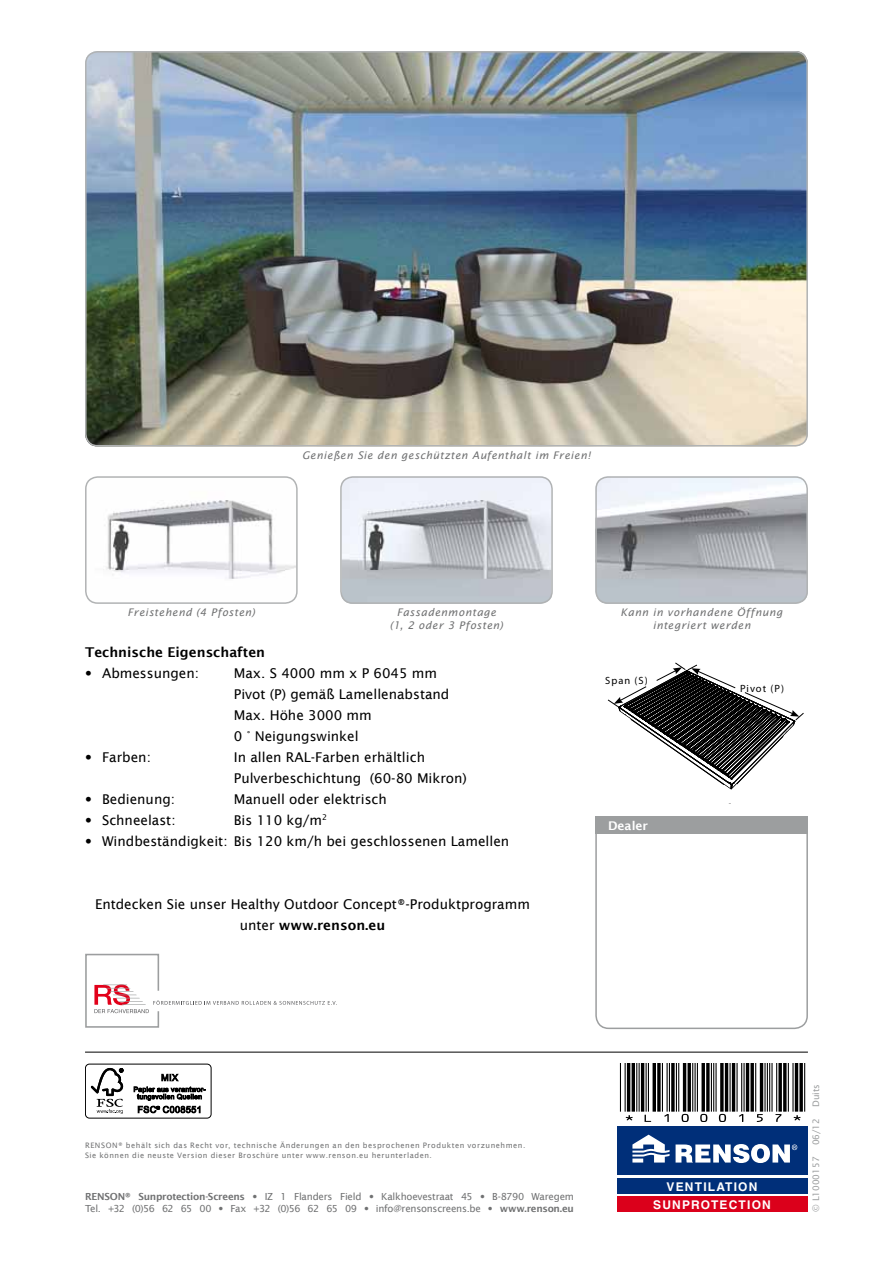
<style>
.page{position:relative;width:893px;height:1263px;background:#fff}
.page>*{position:absolute;margin:0;border:0;box-sizing:border-box;transform-origin:0 0}
.t1{font:13.5px/21px "Lucida Sans";color:#000}
.t2{font:600 13.5px "Lucida Sans";color:#000}
.t3{font:700 12px/18.6px "Helvetica LT Std";letter-spacing:.1em;color:#fff;text-align:center}
.t4{font:600 12px "Lucida Sans";color:#fff}
.t5{font:italic 10.5px/12.6px "Lucida Sans";letter-spacing:.055em;color:#707172;text-align:center}
.t6{font:10.5px "Myriad Pro";letter-spacing:.1em;color:#000}
.t7{font:9.75px/11.7px "Lucida Sans";letter-spacing:-.025em;color:#707172}
.t8{font:9.3px "Myriad Pro";color:#000}
.t9{font:9px "Lucida Sans";color:#9c9e9f}
.t10{font:7.5px/10.5px "Lucida Sans";letter-spacing:.07em;color:#707172}
.s1{font-family:"Helvetica Neue LT Std"}
.s2{font-weight:600}
.s3{font-size:9.3px}
</style>
<div class="page">
<img style="left:85px;top:51px;width:723px;height:395px">
<div style="left:85px;top:51px;width:723px;height:395px;border:2px solid #b1b3b4;border-radius:12px"></div>
<img style="left:87px;top:479px;width:208px;height:125px">
<div style="left:85px;top:476px;width:213px;height:128px;border:2px solid #b1b3b4;border-radius:12px"></div>
<hr style="left:85px;top:1052px;width:723px;height:1px;background:#000">
<div style="left:617px;top:1126px;width:191px;height:49px;background:#002f79"></div>
<svg style="left:632px;top:1135px;width:37px;height:27px"></svg>
<svg style="left:676px;top:1144px;width:121px;height:19px"></svg>
<div style="left:617px;top:1178px;width:191px;height:15px;background:#002f79"></div>
<div style="left:617px;top:1196px;width:191px;height:16px;background:#db001b"></div>
<img style="left:343px;top:479px;width:208px;height:125px">
<div style="left:340px;top:476px;width:213px;height:128px;border:2px solid #b1b3b4;border-radius:12px"></div>
<img style="left:598px;top:479px;width:210px;height:125px">
<div style="left:595px;top:476px;width:213px;height:128px;border:2px solid #b1b3b4;border-radius:12px"></div>
<svg style="left:607px;top:662px;width:197px;height:142px"></svg>
<div style="left:595px;top:816px;width:213px;height:213px;border:2px solid #9c9e9f;border-radius:13px"></div>
<div style="left:595px;top:816px;width:213px;height:17px;background:#9c9e9f"></div>
<svg style="left:620px;top:1063px;width:185px;height:59px"></svg>
<div style="left:85px;top:1064px;width:127px;height:54px;border:1px solid #000;border-radius:4px"></div>
<svg style="left:91px;top:1068px;width:32px;height:46px"></svg>
<svg style="left:162px;top:1074px;width:16px;height:7px"></svg>
<svg style="left:134px;top:1087px;width:71px;height:13px"></svg>
<svg style="left:138px;top:1106px;width:62px;height:7px"></svg>
<svg style="left:85px;top:953px;width:252px;height:75px"></svg>
<p class="t5" style="left:302px;top:449px;width:290px">Genießen Sie den geschützten Aufenthalt im Freien!</p>
<p class="t5" style="left:128px;top:606px;width:129px">Freistehend (4 Pfosten)</p>
<p class="t5" style="left:390px;top:606px;width:115px">Fassadenmontage (1, 2 oder 3 Pfosten)</p>
<p class="t5" style="left:621px;top:606px;width:163px">Kann in vorhandene Öffnung integriert werden</p>
<p class="t2" style="left:85px;top:644px;width:182px">Technische Eigenschaften</p>
<p class="t1" style="left:85px;top:662px;width:116px"><span class="s1">•</span> Abmessungen:</p>
<p class="t1" style="left:234px;top:662px;width:217px">Max. S 4000 mm x P 6045 mm<br>Pivot (P) gemäß Lamellenabstand<br>Max. Höhe 3000 mm<br>0 ° Neigungswinkel</p>
<p class="t1" style="left:85px;top:746px;width:67px"><span class="s1">•</span> Farben:</p>
<p class="t1" style="left:234px;top:746px;width:235px">In allen RAL-Farben erhältlich<br>Pulverbeschichtung (60-80 Mikron)</p>
<p class="t1" style="left:85px;top:788px;width:92px"><span class="s1">•</span> Bedienung:</p>
<p class="t1" style="left:234px;top:788px;width:154px">Manuell oder elektrisch</p>
<p class="t1" style="left:85px;top:809px;width:92px"><span class="s1">•</span> Schneelast:</p>
<p class="t1" style="left:234px;top:809px;width:95px">Bis 110 kg/m<sup>2</sup></p>
<p class="t1" style="left:85px;top:830px;width:426px"><span class="s1">•</span> Windbeständigkeit: Bis 120 km/h bei geschlossenen Lamellen</p>
<p class="t1" style="left:95px;top:893px;width:436px;text-align:center">Entdecken Sie unser Healthy Outdoor Concept®-Produktprogramm unter <span class="s2">www.renson.eu</span></p>
<p class="t6" style="left:605px;top:674px;width:51px">Span (S) <span class="s3">S</span></p>
<p class="t4" style="left:608px;top:818px;width:41px">Dealer</p>
<p class="t8" style="left:739px;top:679px;width:6px">P</p>
<p class="t6" style="left:740px;top:682px;width:46px">Pivot (P)</p>
<p class="t10" style="left:85px;top:1139px;width:442px">RENSON® behält sich das Recht vor, technische Änderungen an den besprochenen Produkten vorzunehmen.<br>Sie können die neuste Version dieser Broschüre unter www.renson.eu herunterladen.</p>
<p class="t7" style="left:85px;top:1191px;width:490px"><span class="s2">RENSON® Sunprotection-Screens</span> <span class="s1">•</span> IZ 1 Flanders Field <span class="s1">•</span> Kalkhoevestraat 45 <span class="s1">•</span> B-8790 Waregem<br>Tel. +32 (0)56 62 65 00 <span class="s1">•</span> Fax +32 (0)56 62 65 09 <span class="s1">•</span> info@rensonscreens.be <span class="s1">•</span> <span class="s2">www.renson.eu</span></p>
<p class="t3" style="left:653px;top:1177px;width:119px">VENTILATION<br>SUNPROTECTION</p>
<p class="t9" style="left:811px;top:1107px;width:24px;rotate:-90deg">Duits</p>
<p class="t9" style="left:811px;top:1145px;width:29px;rotate:-90deg">06/12</p>
<p class="t9" style="left:811px;top:1212px;width:57px;rotate:-90deg">© L1000157</p>
</div>
